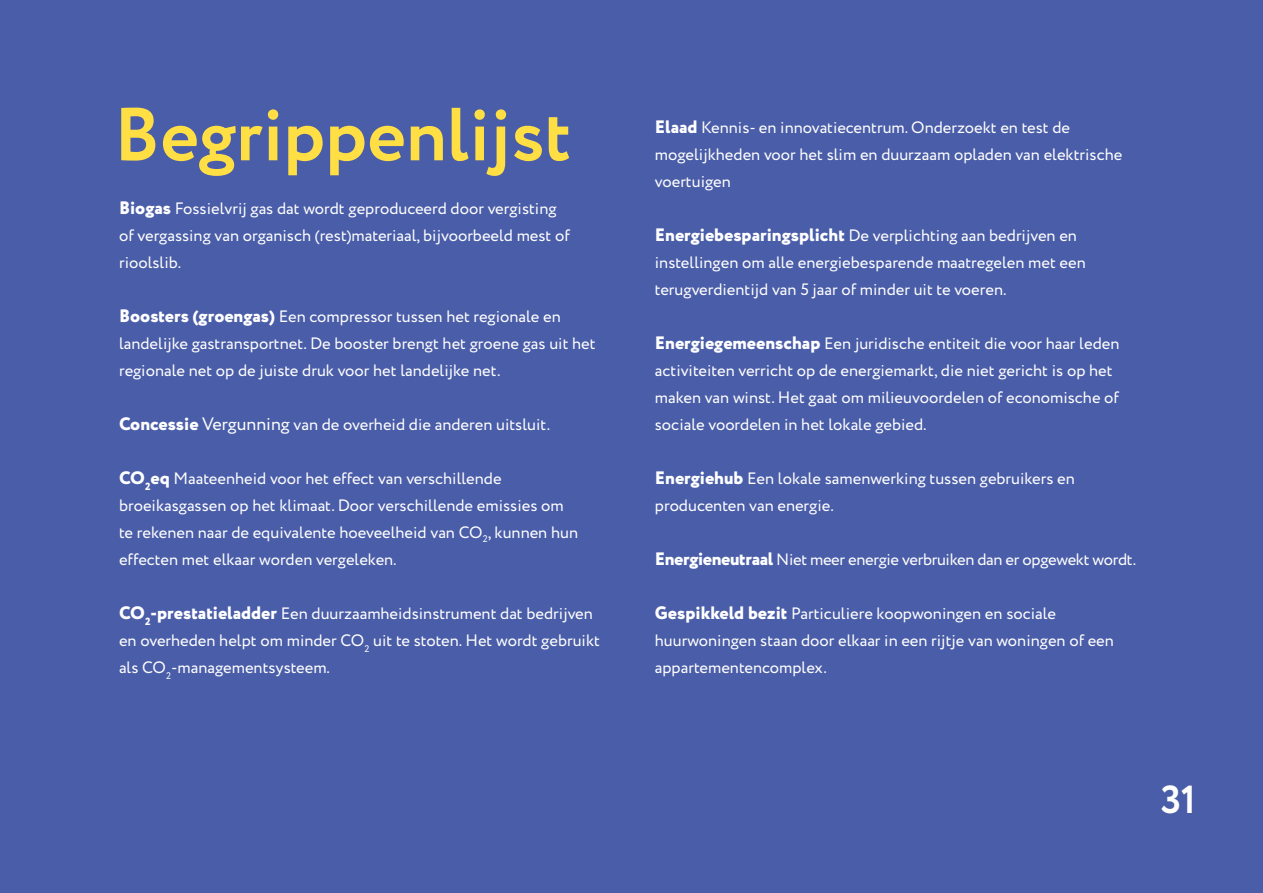
<style>
.page{position:relative;width:1263px;height:893px;background:#4a5da8}
.page>*{position:absolute;margin:0;border:0;box-sizing:border-box;transform-origin:0 0}
.t1{font:700 75px "Circe";color:#ffdf43}
.t2{font:700 39px "Circe";color:#fff}
.t3{font:16.5px/27px "Circe";color:#fff}
.t4{font:16.5px "Circe";letter-spacing:-.02em;color:#fff}
.s1{font-weight:800;font-size:18px}
.s2{font-size:18px}
</style>
<div class="page">
<h1 class="t1" style="left:114px;top:84px;width:459px">Begrippenlijst</h1>
<p class="t3" style="left:119px;top:196px;width:452px"><span class="s1">Biogas</span> Fossielvrij gas dat wordt geproduceerd door vergisting of vergassing van organisch (rest)materiaal, bijvoorbeeld mest of rioolslib.</p>
<p class="t3" style="left:119px;top:304px;width:478px"><span class="s1">Boosters (groengas)</span> Een compressor tussen het regionale en landelijke gastransportnet. De booster brengt het groene gas uit het regionale net op de juiste druk voor het landelijke net.</p>
<p class="t3" style="left:119px;top:412px;width:433px"><span class="s1">Concessie</span> <span class="s2">Vergunning</span> van de overheid die anderen uitsluit.</p>
<p class="t3" style="left:119px;top:466px;width:461px"><span class="s1">CO</span><sub>2</sub><span class="s1">eq</span> Maateenheid voor het effect van verschillende broeikasgassen op het klimaat. Door verschillende emissies om te rekenen naar de equivalente hoeveelheid van CO<sub>2</sub>, kunnen hun effecten met elkaar worden vergeleken.</p>
<p class="t3" style="left:119px;top:601px;width:482px"><span class="s1">CO</span><sub>2</sub><span class="s1">-prestatieladder</span> Een duurzaamheidsinstrument dat bedrijven en overheden helpt om minder CO<sub>2</sub> uit te stoten. Het wordt gebruikt als CO<sub>2</sub>-managementsysteem.</p>
<p class="t3" style="left:655px;top:115px;width:469px"><span class="s1">Elaad</span> Kennis- en innovatiecentrum. Onderzoekt en test de mogelijkheden voor het slim en duurzaam opladen van elektrische voertuigen</p>
<p class="t3" style="left:655px;top:223px;width:432px"><span class="s1">Energiebesparingsplicht</span> De verplichting aan bedrijven en instellingen om alle energiebesparende maatregelen met een terugverdientijd van 5 jaar of minder uit te voeren.</p>
<p class="t3" style="left:655px;top:331px;width:466px"><span class="s1">Energiegemeenschap</span> Een juridische entiteit die voor haar leden activiteiten verricht op de energiemarkt, die niet gericht is op het maken van winst. Het gaat om milieuvoordelen of economische of sociale voordelen in het lokale gebied.</p>
<p class="t3" style="left:655px;top:466px;width:422px"><span class="s1">Energiehub</span> Een lokale samenwerking tussen gebruikers en producenten van energie.</p>
<p class="t4" style="left:655px;top:549px;width:483px"><span class="s1">Energieneutraal</span> Niet meer energie verbruiken dan er opgewekt wordt.</p>
<p class="t3" style="left:655px;top:601px;width:461px"><span class="s1">Gespikkeld bezit</span> Particuliere koopwoningen en sociale huurwoningen staan door elkaar in een rijtje van woningen of een appartementencomplex.</p>
<h2 class="t2" style="left:1161px;top:773px;width:37px">31</h2>
</div>
